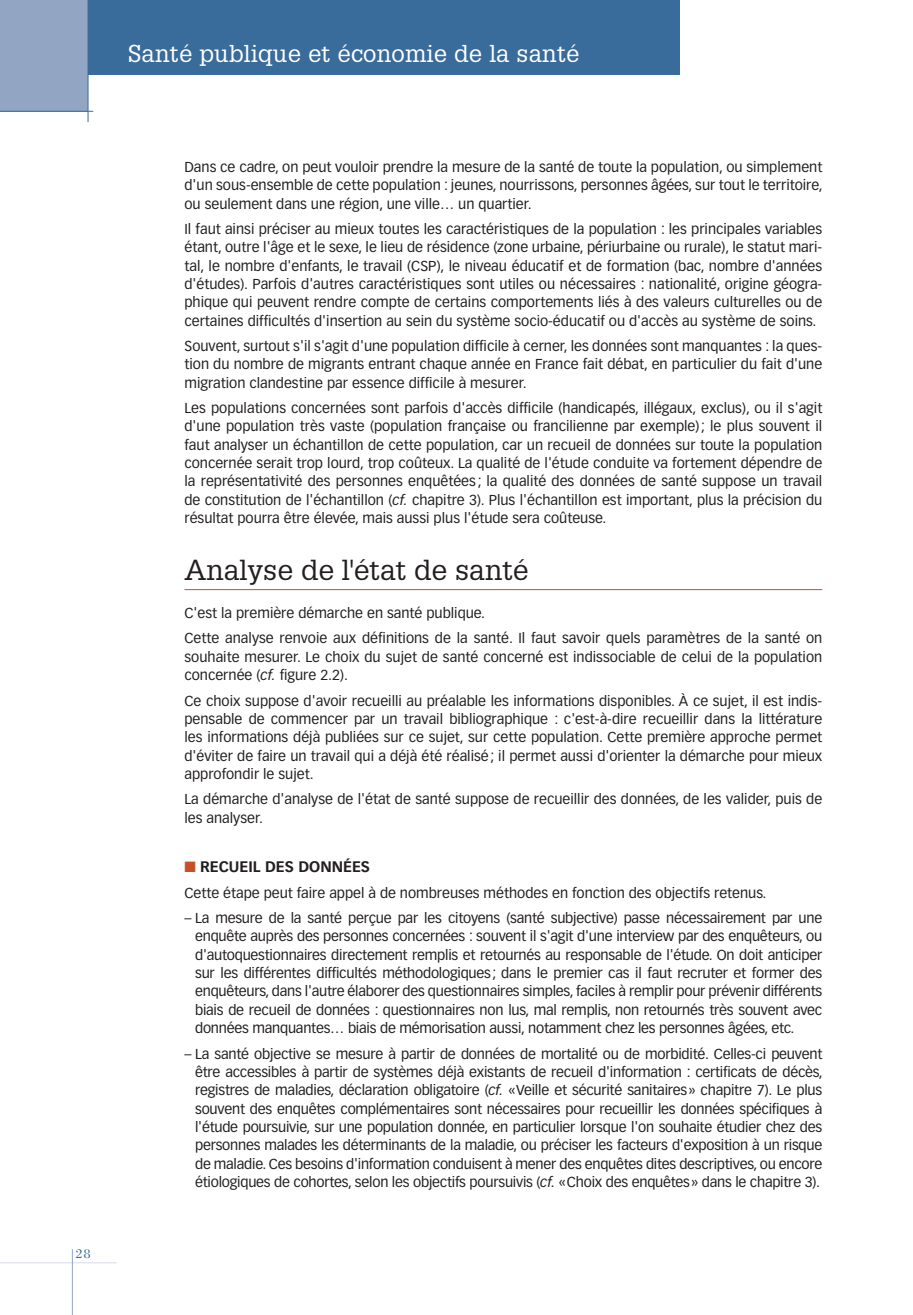
<style>
.page{position:relative;width:913px;height:1315px;background:#fff}
.page>*{position:absolute;margin:0;border:0;box-sizing:border-box;transform-origin:0 0}
.t1{font:28.35px "Glypha";color:#231f20}
.t2{font:23.8px "Glypha";letter-spacing:.01em;color:#fff}
.t3{font:700 15.05px "Vectora LH";color:#231f20}
.t4{font:14.17px/18.4px "Vectora LH";color:#231f20;text-align:justify}
.t5{font:13.3px "Bodoni";color:#396c9b}
.s1{font-style:italic}
.s2{color:#c85027}
</style>
<div class="page">
<div style="left:0;top:0;width:88px;height:111px;background:#92a5c3"></div>
<hr style="left:88px;top:0;width:1px;height:122px;background:#396c9b">
<hr style="left:0;top:111px;width:93px;height:1px;background:#396c9b">
<div style="left:88px;top:0;width:591px;height:75px;background:#396c9b"></div>
<hr style="left:0;top:1262px;width:117px;height:1px;background:#d7dce8">
<hr style="left:72px;top:1249px;width:1px;height:66px;background:#92a5c3">
<hr style="left:184px;top:589px;width:638px;height:1px;background:#c85027">
<p class="t5" style="left:76px;top:1248px;width:16px">28</p>
<h2 class="t2" style="left:128px;top:45px;width:453px">Santé publique et économie de la santé</h2>
<p class="t4" style="left:184px;top:159px;width:640px">Dans ce cadre, on peut vouloir prendre la mesure de la santé de toute la population, ou simplement d'un sous-ensemble de cette population : jeunes, nourrissons, personnes âgées, sur tout le territoire, ou seulement dans une région, une ville… un quartier.</p>
<p class="t4" style="left:184px;top:221px;width:639px">Il faut ainsi préciser au mieux toutes les caractéristiques de la population : les principales variables étant, outre l'âge et le sexe, le lieu de résidence (zone urbaine, périurbaine ou rurale), le statut mari&shy;tal, le nombre d'enfants, le travail (CSP), le niveau éducatif et de formation (bac, nombre d'années d'études). Parfois d'autres caractéristiques sont utiles ou nécessaires : nationalité, origine géogra&shy;phique qui peuvent rendre compte de certains comportements liés à des valeurs culturelles ou de certaines difficultés d'insertion au sein du système socio-éducatif ou d'accès au système de soins.</p>
<p class="t4" style="left:184px;top:338px;width:639px">Souvent, surtout s'il s'agit d'une population difficile à cerner, les données sont manquantes : la ques&shy;tion du nombre de migrants entrant chaque année en France fait débat, en particulier du fait d'une migration clandestine par essence difficile à mesurer.</p>
<p class="t4" style="left:184px;top:400px;width:639px">Les populations concernées sont parfois d'accès difficile (handicapés, illégaux, exclus), ou il s'agit d'une population très vaste (population française ou francilienne par exemple) ; le plus souvent il faut analyser un échantillon de cette population, car un recueil de données sur toute la population concernée serait trop lourd, trop coûteux. La qualité de l'étude conduite va fortement dépendre de la représentativité des personnes enquêtées ; la qualité des données de santé suppose un travail de constitution de l'échantillon ( <span class="s1">cf.</span> chapitre 3 ). Plus l'échantillon est important, plus la précision du résultat pourra être élevée, mais aussi plus l'étude sera coûteuse.</p>
<h1 class="t1" style="left:184px;top:559px;width:345px">Analyse de l'état de santé</h1>
<p class="t4" style="left:184px;top:601px;width:639px;line-height:25.4px">C'est la première démarche en santé publique.<br>Cette analyse renvoie aux définitions de la santé. Il faut savoir quels paramètres de la santé on</p>
<p class="t4" style="left:184px;top:648px;width:639px">souhaite mesurer. Le choix du sujet de santé concerné est indissociable de celui de la population concernée ( <span class="s1">cf.</span> figure 2.2 ).</p>
<p class="t4" style="left:184px;top:692px;width:639px">Ce choix suppose d'avoir recueilli au préalable les informations disponibles. À ce sujet, il est indis&shy;pensable de commencer par un travail bibliographique : c'est-à-dire recueillir dans la littérature les informations déjà publiées sur ce sujet, sur cette population. Cette première approche permet d'éviter de faire un travail qui a déjà été réalisé ; il permet aussi d'orienter la démarche pour mieux approfondir le sujet.</p>
<p class="t4" style="left:184px;top:791px;width:639px">La démarche d'analyse de l'état de santé suppose de recueillir des données, de les valider, puis de les analyser.</p>
<p class="t3" style="left:184px;top:860px;width:187px"><span class="s2">■</span> RECUEIL DES DONNÉES</p>
<p class="t4" style="left:184px;top:884px;width:583px">Cette étape peut faire appel à de nombreuses méthodes en fonction des objectifs retenus.</p>
<p class="t4" style="left:195px;top:910px;width:628px;text-indent:-11px">– La mesure de la santé perçue par les citoyens (santé subjective) passe nécessairement par une enquête auprès des personnes concernées : souvent il s'agit d'une interview par des enquêteurs , ou d'autoquestionnaires directement remplis et retournés au responsable de l'étude. On doit anticiper sur les différentes difficultés méthodologiques ; dans le premier cas il faut recruter et former des enquêteurs, dans l'autre élaborer des questionnaires simples, faciles à remplir pour prévenir différents biais de recueil de données : questionnaires non lus, mal remplis, non retournés très souvent avec données manquantes… biais de mémorisation aussi, notamment chez les personnes âgées, etc.</p>
<p class="t4" style="left:195px;top:1045px;width:629px;text-indent:-11px">– La santé objective se mesure à partir de données de mortalité ou de morbidité. Celles-ci peuvent être accessibles à partir de systèmes déjà existants de recueil d'information : certificats de décès , registres de maladies, déclaration obligatoire ( <span class="s1">cf.</span> « Veille et sécurité sanitaires » chapitre 7 ). Le plus souvent des enquêtes complémentaires sont nécessaires pour recueillir les données spécifiques à l'étude poursuivie, sur une population donnée, en particulier lorsque l'on souhaite étudier chez des personnes malades les déterminants de la maladie, ou préciser les facteurs d'exposition à un risque de maladie. Ces besoins d'information conduisent à mener des enquêtes dites descriptives, ou encore étiologiques de cohortes, selon les objectifs poursuivis ( <span class="s1">cf.</span> « Choix des enquêtes » dans le chapitre 3 ).</p>
</div>
